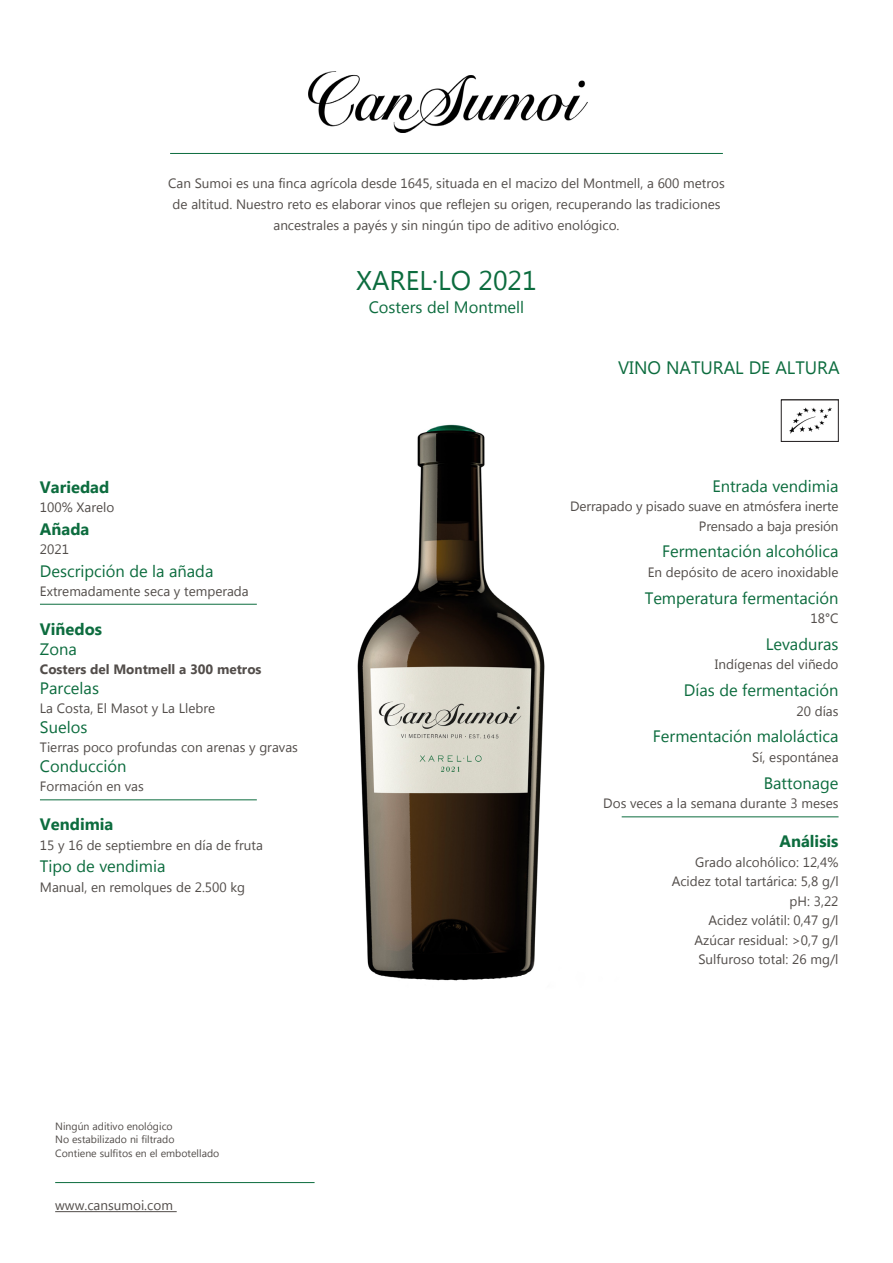
<style>
.page{position:relative;width:893px;height:1263px;background:#fff}
.page>*{position:absolute;margin:0;border:0;box-sizing:border-box;transform-origin:0 0}
.t1{font:27px "Myanmar Text";color:#0c6c3e}
.t2{font:18px "Myanmar Text";color:#0c6c3e}
.t3{font:16.5px "Myanmar Text";color:#0c6c3e}
.t4{font:700 16.5px "Myanmar Text";color:#0c6c3e}
.t5{font:13.5px/21px "Myanmar Text";color:#524d4a;text-align:center}
.t6{font:700 13.5px "Myanmar Text";color:#524d4a}
.t7{font:10.5px "Myanmar Text";color:#524d4a}
</style>
<div class="page">
<img style="left:357px;top:424px;width:275px;height:557px">
<hr style="left:170px;top:153px;width:553px;height:1px;background:#0c6c3e">
<hr style="left:55px;top:1182px;width:260px;height:1px;background:#0c6c3e">
<hr style="left:55px;top:1211px;width:122px;height:1px;background:#524d4a">
<hr style="left:622px;top:816px;width:216px;height:1px;background:#0c6c3e">
<img style="left:308px;top:72px;width:280px;height:61px">
<img style="left:789px;top:407px;width:43px;height:27px">
<div style="left:781px;top:400px;width:57px;height:42px;border:1px solid #231f20"></div>
<hr style="left:40px;top:604px;width:217px;height:1px;background:#0c6c3e">
<hr style="left:40px;top:799px;width:217px;height:1px;background:#0c6c3e">
<p class="t5" style="left:168px;top:172px;width:558px">Can Sumoi es una finca agrícola desde 1645, situada en el macizo del Montmell, a 600 metros</p>
<p class="t5" style="left:173px;top:193px;width:549px">de altitud. Nuestro reto es elaborar vinos que reflejen su origen, recuperando las tradiciones ancestrales a payés y sin ningún tipo de aditivo enológico.</p>
<p class="t1" style="left:356px;top:265px;width:182px">XAREL·LO 2021</p>
<p class="t4" style="left:40px;top:477px;width:71px">Variedad</p>
<p class="t5" style="left:40px;top:497px;width:76px">100% Xarelo</p>
<p class="t4" style="left:40px;top:519px;width:51px">Añada</p>
<p class="t5" style="left:40px;top:539px;width:31px">2021</p>
<p class="t3" style="left:40px;top:561px;width:175px">Descripción de la añada</p>
<p class="t5" style="left:40px;top:581px;width:210px">Extremadamente seca y temperada</p>
<p class="t4" style="left:40px;top:620px;width:64px">Viñedos</p>
<p class="t3" style="left:40px;top:639px;width:38px">Zona</p>
<p class="t6" style="left:40px;top:661px;width:223px">Costers del Montmell a 300 metros</p>
<p class="t3" style="left:40px;top:678px;width:61px">Parcelas</p>
<p class="t5" style="left:40px;top:698px;width:177px">La Costa, El Masot y La Llebre</p>
<p class="t3" style="left:40px;top:717px;width:49px">Suelos</p>
<p class="t5" style="left:40px;top:737px;width:259px">Tierras poco profundas con arenas y gravas</p>
<p class="t3" style="left:40px;top:756px;width:88px">Conducción</p>
<p class="t5" style="left:40px;top:776px;width:105px">Formación en vas</p>
<p class="t4" style="left:40px;top:815px;width:75px">Vendimia</p>
<p class="t5" style="left:40px;top:834px;width:225px">15 y 16 de septiembre en día de fruta</p>
<p class="t3" style="left:40px;top:857px;width:127px">Tipo de vendimia</p>
<p class="t5" style="left:40px;top:876px;width:207px">Manual, en remolques de 2.500 kg</p>
<p class="t7" style="left:55px;top:1120px;width:119px">Ningún aditivo enológico</p>
<p class="t7" style="left:55px;top:1133px;width:121px">No estabilizado ni filtrado</p>
<p class="t7" style="left:55px;top:1147px;width:166px">Contiene sulfitos en el embotellado</p>
<p class="t5" style="left:55px;top:1195px;width:119px">www.cansumoi.com</p>
<p class="t3" style="left:369px;top:298px;width:157px">Costers del Montmell</p>
<p class="t2" style="left:618px;top:357px;width:223px">VINO NATURAL DE ALTURA</p>
<p class="t3" style="left:712px;top:476px;width:128px">Entrada vendimia</p>
<p class="t5" style="left:570px;top:496px;width:270px">Derrapado y pisado suave en atmósfera inerte</p>
<p class="t5" style="left:699px;top:515px;width:141px">Prensado a baja presión</p>
<p class="t3" style="left:662px;top:542px;width:178px">Fermentación alcohólica</p>
<p class="t5" style="left:648px;top:562px;width:192px">En depósito de acero inoxidable</p>
<p class="t3" style="left:645px;top:588px;width:195px">Temperatura fermentación</p>
<p class="t5" style="left:810px;top:608px;width:29px">18°C</p>
<p class="t3" style="left:766px;top:634px;width:74px">Levaduras</p>
<p class="t5" style="left:715px;top:654px;width:125px">Indígenas del viñedo</p>
<p class="t3" style="left:684px;top:681px;width:156px">Días de fermentación</p>
<p class="t5" style="left:796px;top:700px;width:44px">20 días</p>
<p class="t3" style="left:653px;top:727px;width:187px">Fermentación maloláctica</p>
<p class="t5" style="left:752px;top:747px;width:88px">Sí, espontánea</p>
<p class="t3" style="left:764px;top:773px;width:76px">Battonage</p>
<p class="t5" style="left:603px;top:793px;width:237px">Dos veces a la semana durante 3 meses</p>
<p class="t4" style="left:779px;top:832px;width:61px">Análisis</p>
<p class="t5" style="left:695px;top:851px;width:145px">Grado alcohólico: 12,4%</p>
<p class="t5" style="left:672px;top:871px;width:168px">Acidez total tartárica: 5,8 g/l</p>
<p class="t5" style="left:790px;top:890px;width:50px">pH: 3,22</p>
<p class="t5" style="left:708px;top:910px;width:132px">Acidez volátil: 0,47 g/l</p>
<p class="t5" style="left:695px;top:929px;width:145px">Azúcar residual: &gt;0,7 g/l</p>
<p class="t5" style="left:698px;top:949px;width:142px">Sulfuroso total: 26 mg/l</p>
</div>
